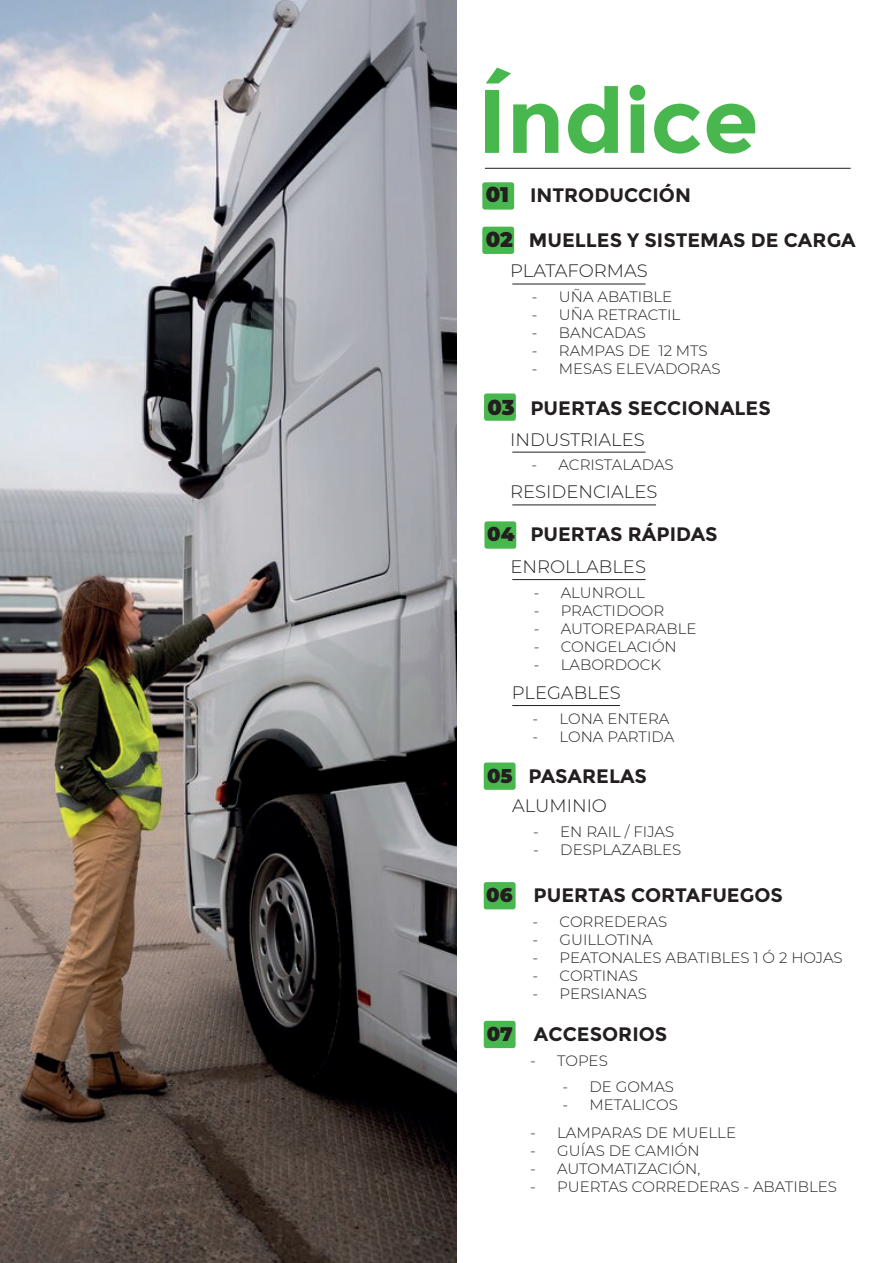
<style>
.page{position:relative;width:893px;height:1263px;background:#fff}
.page>*{position:absolute;margin:0;border:0;box-sizing:border-box;transform-origin:0 0}
.t1{font:700 90px "Montserrat";color:#48b74d}
.t2{font:700 19.5px "Montserrat";color:#231f20}
.t3{font:300 18px "Montserrat";color:#231f20}
.t4{font:300 15px "Montserrat";color:#231f20}
.s1{font-weight:900;font-size:21px}
.s2{font-weight:900}
</style>
<div class="page">
<div style="left:482px;top:182px;width:32px;height:28px;background:#48b74d;border-radius:3px"></div>
<div style="left:482px;top:227px;width:32px;height:27px;background:#48b74d;border-radius:3px"></div>
<div style="left:484px;top:393px;width:32px;height:28px;background:#48b74d;border-radius:3px"></div>
<div style="left:484px;top:521px;width:32px;height:28px;background:#48b74d;border-radius:3px"></div>
<div style="left:484px;top:762px;width:32px;height:28px;background:#48b74d;border-radius:3px"></div>
<div style="left:484px;top:882px;width:32px;height:27px;background:#48b74d;border-radius:3px"></div>
<div style="left:484px;top:1021px;width:32px;height:27px;background:#48b74d;border-radius:3px"></div>
<img style="left:0;top:0;width:456px;height:1263px">
<hr style="left:485px;top:168px;width:366px;height:1px;background:#231f20">
<hr style="left:512px;top:284px;width:133px;height:1px;background:#231f20">
<hr style="left:512px;top:452px;width:133px;height:1px;background:#231f20">
<hr style="left:512px;top:579px;width:133px;height:1px;background:#231f20">
<hr style="left:512px;top:705px;width:108px;height:1px;background:#231f20">
<hr style="left:512px;top:504px;width:144px;height:1px;background:#231f20">
<h1 class="t1" style="left:477px;top:68px;width:283px">Índice</h1>
<h2 class="t2" style="left:486px;top:184px;width:207px"><span class="s1">01</span> INTRODUCCIÓN</h2>
<h2 class="t2" style="left:486px;top:229px;width:371px"><span class="s1">02</span> MUELLES Y SISTEMAS DE CARGA</h2>
<p class="t3" style="left:510px;top:259px;width:139px">PLATAFORMAS</p>
<p class="t4" style="left:532px;top:287px;width:142px">- UÑA ABATIBLE</p>
<p class="t4" style="left:532px;top:305px;width:150px">- UÑA RETRACTIL</p>
<p class="t4" style="left:532px;top:323px;width:116px">- BANCADAS</p>
<p class="t4" style="left:532px;top:341px;width:177px">- RAMPAS DE 12 MTS</p>
<p class="t4" style="left:532px;top:359px;width:190px">- MESAS ELEVADORAS</p>
<h2 class="t2" style="left:487px;top:397px;width:285px"><span class="s1">03</span> PUERTAS SECCIONALES</h2>
<p class="t3" style="left:510px;top:427px;width:136px">INDUSTRIALES</p>
<p class="t4" style="left:531px;top:454px;width:144px">- ACRISTALADAS</p>
<p class="t3" style="left:510px;top:479px;width:149px">RESIDENCIALES</p>
<h2 class="t2" style="left:487px;top:523px;width:232px"><span class="s2">04</span> PUERTAS RÁPIDAS</h2>
<p class="t3" style="left:510px;top:554px;width:137px">ENROLLABLES</p>
<p class="t4" style="left:534px;top:583px;width:113px">- ALUNROLL</p>
<p class="t4" style="left:534px;top:601px;width:132px">- PRACTIDOOR</p>
<p class="t4" style="left:534px;top:619px;width:164px">- AUTOREPARABLE</p>
<p class="t4" style="left:534px;top:637px;width:145px">- CONGELACIÓN</p>
<p class="t4" style="left:534px;top:655px;width:129px">- LABORDOCK</p>
<p class="t3" style="left:512px;top:680px;width:110px">PLEGABLES</p>
<p class="t4" style="left:533px;top:709px;width:138px">- LONA ENTERA</p>
<p class="t4" style="left:533px;top:727px;width:143px">- LONA PARTIDA</p>
<h2 class="t2" style="left:487px;top:765px;width:161px"><span class="s2">05</span> PASARELAS</h2>
<p class="t3" style="left:512px;top:794px;width:96px">ALUMINIO</p>
<p class="t4" style="left:533px;top:821px;width:142px">- EN RAIL / FIJAS</p>
<p class="t4" style="left:533px;top:839px;width:149px">- DESPLAZABLES</p>
<h2 class="t2" style="left:486px;top:884px;width:298px"><span class="s2">06</span> PUERTAS CORTAFUEGOS</h2>
<p class="t4" style="left:532px;top:911px;width:136px">- CORREDERAS</p>
<p class="t4" style="left:532px;top:929px;width:122px">- GUILLOTINA</p>
<p class="t4" style="left:532px;top:947px;width:312px">- PEATONALES ABATIBLES 1 Ó 2 HOJAS</p>
<p class="t4" style="left:532px;top:965px;width:107px">- CORTINAS</p>
<p class="t4" style="left:532px;top:983px;width:116px">- PERSIANAS</p>
<h2 class="t2" style="left:487px;top:1023px;width:182px"><span class="s2">07</span> ACCESORIOS</h2>
<p class="t4" style="left:530px;top:1050px;width:79px">- TOPES</p>
<p class="t4" style="left:562px;top:1076px;width:113px">- DE GOMAS</p>
<p class="t4" style="left:562px;top:1094px;width:117px">- METALICOS</p>
<p class="t4" style="left:530px;top:1122px;width:207px">- LAMPARAS DE MUELLE</p>
<p class="t4" style="left:530px;top:1140px;width:171px">- GUÍAS DE CAMIÓN</p>
<p class="t4" style="left:530px;top:1158px;width:172px">- AUTOMATIZACIÓN,</p>
<p class="t4" style="left:530px;top:1176px;width:308px">- PUERTAS CORREDERAS - ABATIBLES</p>
</div>
